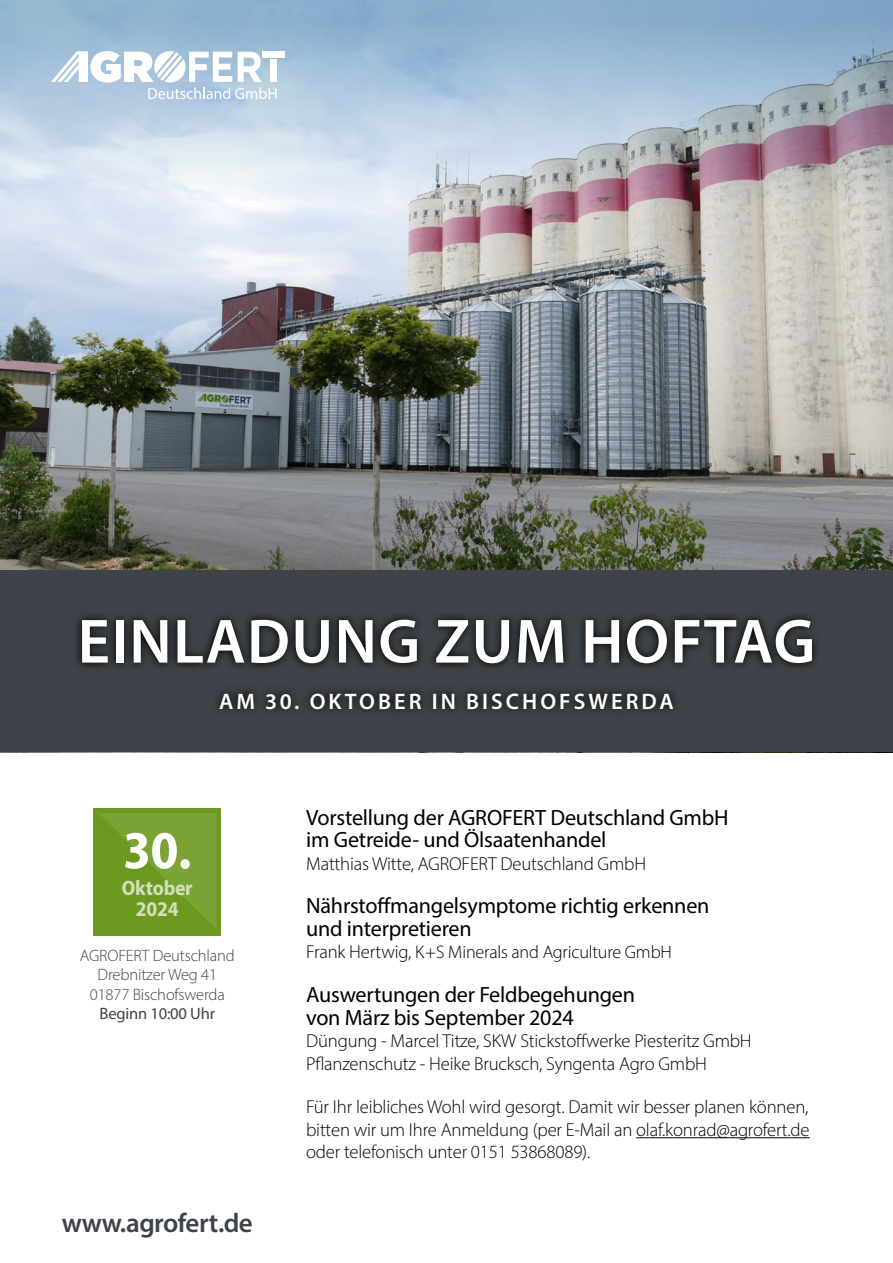
<style>
.page{position:relative;width:893px;height:1263px;background:#fff}
.page>*{position:absolute;margin:0;border:0;box-sizing:border-box;transform-origin:0 0}
.t1{font:600 63px "Myriad Pro";letter-spacing:.02em;color:#fff}
.t2{font:700 semi-condensed 54px "Myriad Pro";color:#fff}
.t3{font:600 27px "Myriad Pro";letter-spacing:-.02em;color:#3d4348}
.t4{font:600 22.5px "Myriad Pro";letter-spacing:.135em;color:#fff}
.t5{font:22.2px/22.5px "Myriad Pro";letter-spacing:-.01em;color:#000}
.t6{font:700 semi-condensed 21px/21px "Myriad Pro";letter-spacing:-.01em;color:#d3debb;text-align:center}
.t7{font:300 18.75px/22.5px "Myriad Pro";letter-spacing:-.01em;color:#000}
.t8{font:300 18.15px "Myriad Pro";letter-spacing:-.01em;color:#000}
.t9{font:300 16.5px/19.5px "Myriad Pro";letter-spacing:-.01em;color:#3d4348;text-align:center}
.t10{font:16.5px "Myriad Pro";letter-spacing:-.01em;color:#3d4348}
.s1{font-size:18.75px}
</style>
<div class="page">
<img style="left:0;top:219px;width:893px;height:534px">
<svg style="left:0;top:0;width:893px;height:219px;background:#b0bfd2"></svg>
<div style="left:0;top:570px;width:893px;height:182px;background:#3d4348"></div>
<hr style="left:636px;top:1137px;width:174px;height:1px;background:#000">
<div style="left:94px;top:808px;width:127px;height:127px;background:#6c9a20"></div>
<svg style="left:99px;top:813px;width:118px;height:116px"></svg>
<svg style="left:217px;top:690px;width:458px;height:21px;fill:#2e3337"></svg>
<svg style="left:76px;top:615px;width:741px;height:53px"></svg>
<div style="left:262px;top:52px;width:23px;height:6px;background:#fff"></div>
<svg style="left:51px;top:51px;width:225px;height:48px"></svg>
<h1 class="t1" style="left:78px;top:601px;width:739px">EINLADUNG ZUM HOFTAG</h1>
<p class="t4" style="left:219px;top:687px;width:456px">AM 30. OKTOBER IN BISCHOFSWERDA</p>
<h2 class="t2" style="left:123px;top:815px;width:70px">30.</h2>
<p class="t6" style="left:122px;top:877px;width:72px">Oktober<br>2024</p>
<p class="t9" style="left:80px;top:945px;width:157px">AGROFERT Deutschland<br>Drebnitzer Weg 41<br>01877 Bischofswerda</p>
<p class="t10" style="left:100px;top:1003px;width:117px">Beginn 10:00 Uhr</p>
<h3 class="t3" style="left:62px;top:1206px;width:193px">www.agrofert.de</h3>
<p class="t5" style="left:306px;top:805px;width:424px">Vorstellung der AGROFERT Deutschland GmbH im Getreide- und Ölsaatenhandel</p>
<p class="t7" style="left:306px;top:852px;width:342px">Matthias Witte, AGROFERT Deutschland GmbH</p>
<p class="t5" style="left:306px;top:894px;width:405px">Nährstoffmangelsymptome richtig erkennen und interpretieren</p>
<p class="t8" style="left:306px;top:941px;width:367px"><span class="s1">Frank Hertwig,</span> K+S Minerals and Agriculture GmbH</p>
<p class="t5" style="left:306px;top:983px;width:330px">Auswertungen der Feldbegehungen von März bis September 2024</p>
<p class="t7" style="left:306px;top:1029px;width:447px">Düngung - Marcel Titze, SKW Stickstoffwerke Piesteritz GmbH<br>Pflanzenschutz - Heike Brucksch, Syngenta Agro GmbH</p>
<p class="t7" style="left:306px;top:1096px;width:505px;text-align:justify">Für Ihr leibliches Wohl wird gesorgt. Damit wir besser planen können, bitten wir um Ihre Anmeldung (per E-Mail an olaf.konrad@agrofert.de oder telefonisch unter 0151 53868089).</p>
</div>
